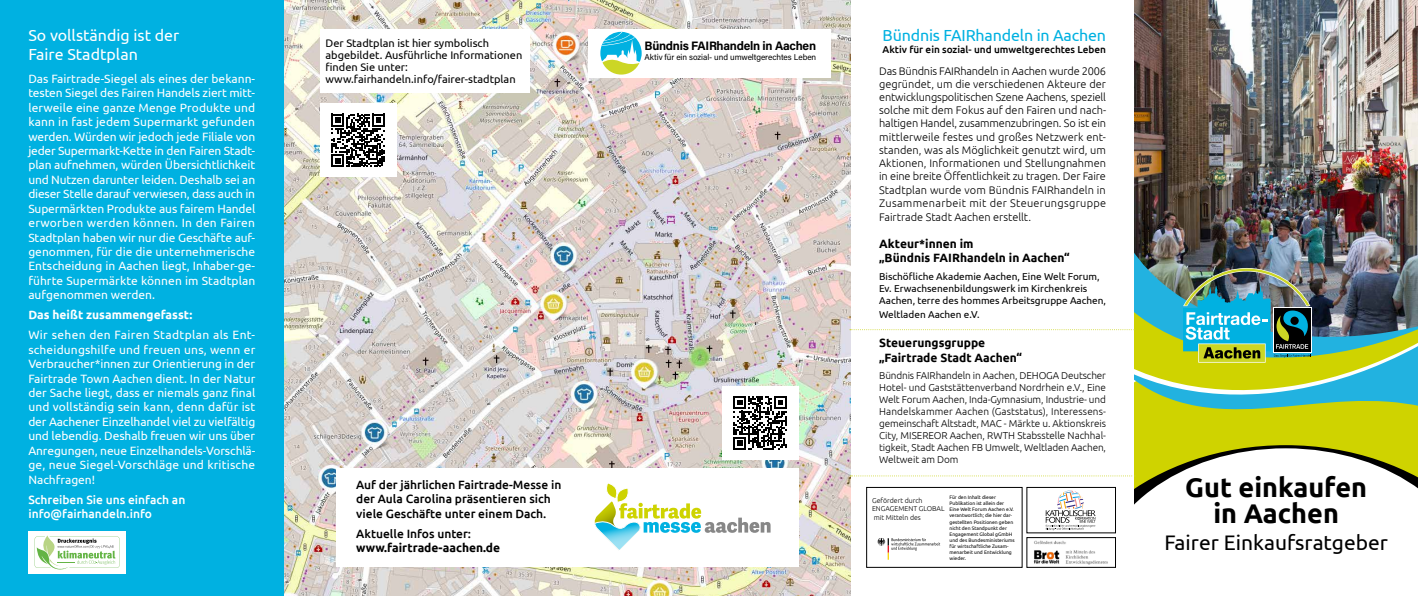
<style>
.page{position:relative;width:1418px;height:596px;background:#fff}
.page>*{position:absolute;margin:0;border:0;box-sizing:border-box;transform-origin:0 0}
.t1{font:700 27px/26px "Ubuntu";color:#000;text-align:center}
.t2{font:21px "Ubuntu";color:#000}
.t3{font:16px/19.2px "Ubuntu";color:#fff}
.t4{font:16px "Ubuntu";letter-spacing:-.01em;color:#00b1e1}
.t5{font:700 12.2px "Acumin Pro";letter-spacing:-.02em;color:#000}
.t6{font:12px/14.4px "Ubuntu";letter-spacing:.005em;color:#fff;text-align:justify}
.t7{font:500 12px/14.4px "Ubuntu";color:#000}
.t8{font:700 12px/14.4px "Ubuntu";color:#000}
.t9{font:500 12px/14.4px "Ubuntu";color:#fff}
.t10{font:700 12px "Ubuntu";color:#fff}
.t11{font:300 11px/13.2px "Ubuntu";letter-spacing:.015em;color:#000;text-align:justify}
.t12{font:11px/12px "Ubuntu";color:#000}
.t13{font:300 10px/12px "Ubuntu";letter-spacing:-.01em;color:#000;text-align:justify}
.t14{font:10px/12px "Ubuntu";color:#000}
.t15{font:500 10px "Ubuntu";color:#000}
.t16{font:8.4px "Acumin Pro";letter-spacing:-.005em;color:#000}
.t17{font:300 7px/8.4px "Ubuntu";color:#000}
.t18{font:5px/6px "Ubuntu";color:#000}
</style>
<div class="page">
<div style="left:866px;top:487px;width:156px;height:80px;border:1px solid #000"></div>
<img style="left:1134px;top:0;width:283px;height:233px">
<svg style="left:1134px;top:445px;width:283px;height:3px"></svg>
<img style="left:1134px;top:233px;width:283px;height:35px">
<svg style="left:1134px;top:448px;width:283px;height:57px"></svg>
<img style="left:283px;top:0;width:567px;height:595px">
<div style="left:320px;top:29px;width:209px;height:64px;background:#fff"></div>
<div style="left:0;top:0;width:283px;height:595px;background:#00b1e1"></div>
<div style="left:320px;top:103px;width:76px;height:74px;background:#fff"></div>
<svg style="left:331px;top:113px;width:54px;height:54px"></svg>
<div style="left:722px;top:386px;width:76px;height:73px;background:#fff"></div>
<svg style="left:733px;top:396px;width:54px;height:53px"></svg>
<div style="left:588px;top:29px;width:242px;height:48px;background:#fff"></div>
<svg style="left:600px;top:32px;width:41px;height:43px"></svg>
<svg style="left:1045px;top:490px;width:50px;height:40px"></svg>
<div style="left:1026px;top:487px;width:89px;height:45px;border:1px solid #000"></div>
<img style="left:1033px;top:540px;width:75px;height:25px">
<div style="left:1026px;top:537px;width:89px;height:30px;border:1px solid #000"></div>
<svg style="left:877px;top:538px;width:63px;height:21px"></svg>
<svg style="left:850px;top:475px;width:285px;height:1px"></svg>
<svg style="left:850px;top:268px;width:567px;height:177px"></svg>
<div style="left:336px;top:468px;width:462px;height:98px;background:#fff"></div>
<svg style="left:594px;top:483px;width:176px;height:67px"></svg>
<div style="left:28px;top:531px;width:98px;height:42px;background:#fff"></div>
<svg style="left:35px;top:535px;width:85px;height:34px"></svg>
<h3 class="t3" style="left:28px;top:25px;width:153px">So vollständig ist der<br>Faire Stadtplan</h3>
<p class="t6" style="left:28px;top:71px;width:228px">Das Fairtrade-Siegel als eines der bekann&shy;testen Siegel des Fairen Handels ziert mitt&shy;lerweile eine ganze Menge Produkte und kann in fast jedem Supermarkt gefunden werden. Würden wir jedoch jede Filiale von jeder Supermarkt-Kette in den Fairen Stadt&shy;plan aufnehmen, würden Übersichtlichkeit und Nutzen darunter leiden. Deshalb sei an dieser Stelle darauf verwiesen, dass auch in Supermärkten Produkte aus fairem Handel erworben werden können. In den Fairen Stadtplan haben wir nur die Geschäfte auf&shy;genommen, für die die unternehmerische Entscheidung in Aachen liegt, Inhaber-ge&shy;führte Supermärkte können im Stadtplan aufgenommen werden.</p>
<p class="t10" style="left:28px;top:307px;width:165px">Das heißt zusammengefasst:</p>
<p class="t6" style="left:28px;top:327px;width:228px">Wir sehen den Fairen Stadtplan als Ent&shy;scheidungshilfe und freuen uns, wenn er Verbraucher*innen zur Orientierung in der Fairtrade Town Aachen dient. In der Natur der Sache liegt, dass er niemals ganz final und vollständig sein kann, denn dafür ist der Aachener Einzelhandel viel zu vielfältig und lebendig. Deshalb freuen wir uns über Anregungen, neue Einzelhandels-Vorschlä&shy;ge, neue Siegel-Vorschläge und kritische Nachfragen!</p>
<p class="t9" style="left:28px;top:491px;width:158px">Schreiben Sie uns einfach an info@fairhandeln.info</p>
<p class="t12" style="left:325px;top:37px;width:198px">Der Stadtplan ist hier symbolisch abgebildet. Ausführliche Informationen finden Sie unter: www.fairhandeln.info/fairer-stadtplan</p>
<p class="t7" style="left:356px;top:476px;width:207px">Auf der jährlichen Fairtrade-Messe in der Aula Carolina präsentieren sich viele Geschäfte unter einem Dach.</p>
<p class="t7" style="left:356px;top:525px;width:116px">Aktuelle Infos unter:</p>
<p class="t8" style="left:356px;top:540px;width:145px">www.fairtrade-aachen.de</p>
<p class="t5" style="left:644px;top:37px;width:173px">Bündnis FAIRhandeln in Aachen</p>
<p class="t16" style="left:644px;top:51px;width:173px">Aktiv für ein sozial- und umweltgerechtes Leben</p>
<h3 class="t4" style="left:882px;top:25px;width:225px">Bündnis FAIRhandeln in Aachen</h3>
<p class="t15" style="left:882px;top:43px;width:225px">Aktiv für ein sozial- und umweltgerechtes Leben</p>
<p class="t11" style="left:879px;top:64px;width:228px">Das Bündnis FAIRhandeln in Aachen wurde 2006 gegründet, um die verschiedenen Akteure der entwicklungspolitischen Szene Aachens, speziell solche mit dem Fokus auf den Fairen und nach&shy;haltigen Handel, zusammenzubringen. So ist ein mittlerweile festes und großes Netzwerk ent&shy;standen, was als Möglichkeit genutzt wird, um Aktionen, Informationen und Stellungnahmen in eine breite Öffentlichkeit zu tragen. Der Faire Stadtplan wurde vom Bündnis FAIRhandeln in Zusammenarbeit mit der Steuerungsgruppe</p>
<p class="t11" style="left:879px;top:210px;width:153px">Fairtrade Stadt Aachen erstellt.</p>
<p class="t8" style="left:879px;top:236px;width:192px">Akteur*innen im<br>„Bündnis FAIRhandeln in Aachen“</p>
<p class="t14" style="left:879px;top:270px;width:228px">Bischöfliche Akademie Aachen, Eine Welt Forum,<br>Ev. Erwachsenenbildungswerk im Kirchenkreis<br>Aachen, terre des hommes Arbeitsgruppe Aachen,</p>
<p class="t14" style="left:879px;top:308px;width:102px">Weltladen Aachen e.V.</p>
<p class="t8" style="left:879px;top:335px;width:144px">Steuerungsgruppe „Fairtrade Stadt Aachen“</p>
<p class="t13" style="left:879px;top:369px;width:228px">Bündnis FAIRhandeln in Aachen, DEHOGA Deutscher Hotel- und Gaststättenverband Nordrhein e.V., Eine Welt Forum Aachen, Inda-Gymnasium, Industrie- und Handelskammer Aachen (Gaststatus), Interessens&shy;gemeinschaft Altstadt, MAC - Märkte u. Aktionskreis City, MISEREOR Aachen, RWTH Stabsstelle Nachhal&shy;tigkeit, Stadt Aachen FB Umwelt, Weltladen Aachen, Weltweit am Dom</p>
<p class="t17" style="left:872px;top:496px;width:74px">Gefördert durch<br>ENGAGEMENT GLOBAL mit Mitteln des</p>
<p class="t18" style="left:949px;top:494px;width:67px">Für den Inhalt dieser<br>Publikation ist allein der<br>Eine Welt Forum Aachen e.V. verantwortlich; die hier dar&shy;gestellten Positionen geben nicht den Standpunkt der<br>Engagement Global gGmbH und des Bundesministeriums für wirtschaftliche Zusam&shy;menarbeit und Entwicklung wieder.</p>
<h1 class="t1" style="left:1185px;top:473px;width:183px">Gut einkaufen in Aachen</h1>
<h2 class="t2" style="left:1164px;top:529px;width:225px">Fairer Einkaufsratgeber</h2>
</div>
